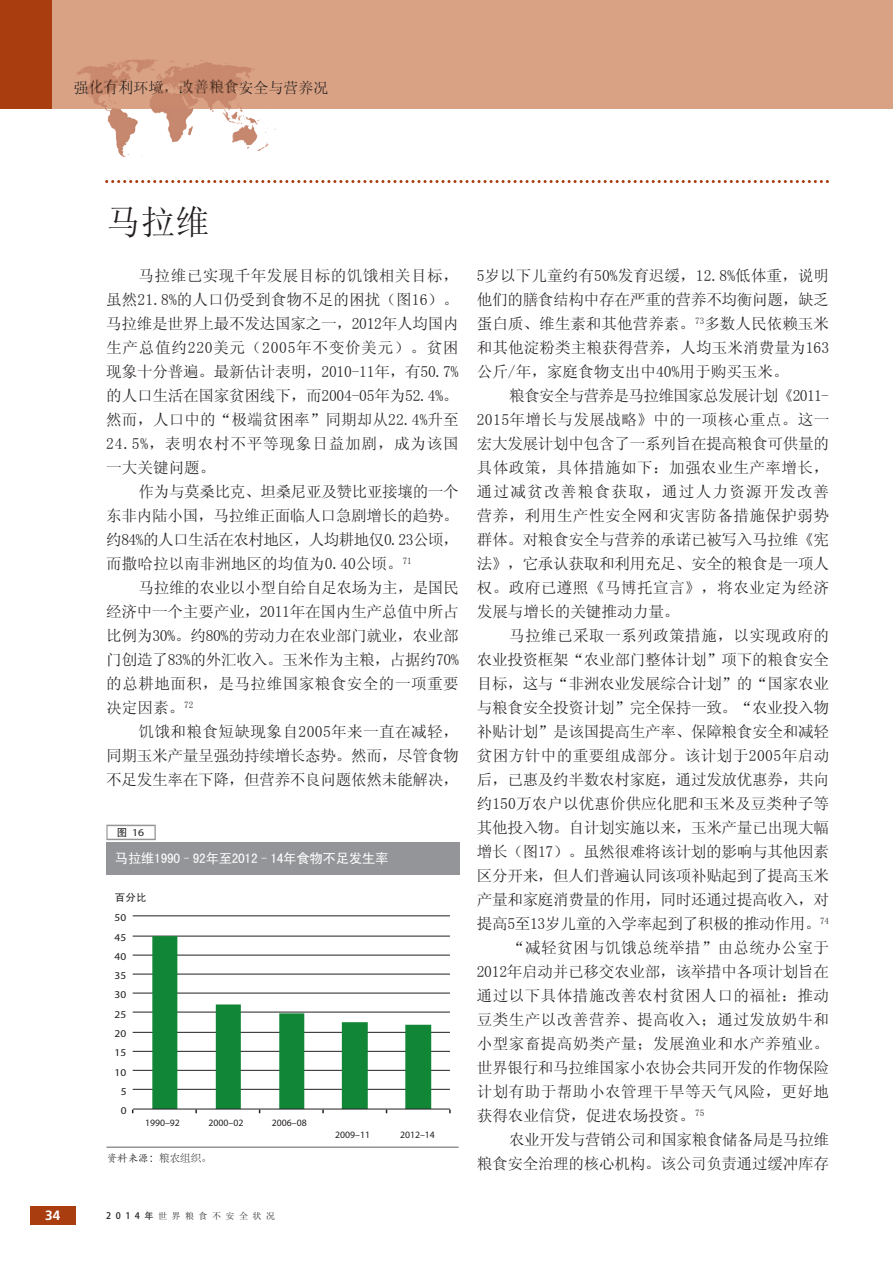
<style>
.page{position:relative;width:893px;height:1263px;background:#fff}
.page>*{position:absolute;margin:0;border:0;box-sizing:border-box;transform-origin:0 0}
.t1{font:34.5px "Sim Sun";color:#231f20}
.t2{font:15.6px/24px "Sim Sun";letter-spacing:-.015em;color:#231f20;text-align:justify}
.t3{font:15.6px "Sim Sun";letter-spacing:.03em;color:#231f20}
.t4{font:15.6px "Sim Sun";letter-spacing:.025em;color:#231f20}
.t5{font:15.6px "Sim Sun";letter-spacing:.005em;color:#231f20}
.t6{font:15px "N Sim Sun";color:#231f20}
.t7{font:13.5px "Sim Hei";letter-spacing:-.03em;color:#fff}
.t8{font:700 13.5px "Frutiger";color:#fff}
.t9{font:10.5px "Frutiger LT Std";color:#231f20;scale:1.08 1}
.t10{font:10.5px "Adobe Kaiti Std";color:#231f20}
.t11{font:10.5px "Sim Hei";color:#231f20}
.t12{font:700 10.5px "Frutiger LT Std";color:#231f20;scale:1.11 1}
.t13{font:700 9.75px "Frutiger LT Std";color:#231f20}
.t14{font:9px "Sim Sun";letter-spacing:.5em;color:#231f20}
.s1{font-family:"Sim Hei";font-weight:400}
.s2{font-family:"Adobe Song Std";font-weight:300}
.s3{font-family:"Adobe Heiti Std"}
</style>
<div class="page">
<div style="left:0;top:0;width:893px;height:108px;background:#daa284"></div>
<div style="left:30px;top:1206px;width:45px;height:18px;background:#a93d10"></div>
<div style="left:0;top:0;width:51px;height:108px;background:#a93d10"></div>
<svg style="left:146px;top:59px;width:11px;height:2px"></svg>
<svg style="left:105px;top:180px;width:724px;height:3px"></svg>
<hr style="left:106px;top:1146px;width:353px;height:2px;background:#939598">
<div style="left:106px;top:842px;width:353px;height:33px;background:#939598"></div>
<hr style="left:133px;top:1089px;width:317px;height:1px;background:#231f20">
<hr style="left:133px;top:1070px;width:317px;height:1px;background:#231f20">
<hr style="left:133px;top:1051px;width:317px;height:1px;background:#231f20">
<hr style="left:133px;top:1032px;width:317px;height:1px;background:#231f20">
<hr style="left:133px;top:1012px;width:317px;height:1px;background:#231f20">
<hr style="left:133px;top:993px;width:317px;height:1px;background:#231f20">
<hr style="left:133px;top:974px;width:317px;height:1px;background:#231f20">
<hr style="left:133px;top:955px;width:317px;height:1px;background:#231f20">
<hr style="left:133px;top:936px;width:317px;height:1px;background:#231f20">
<hr style="left:133px;top:915px;width:317px;height:1px;background:#231f20">
<svg style="left:152px;top:936px;width:279px;height:173px"></svg>
<hr style="left:133px;top:1109px;width:317px;height:1px;background:#231f20">
<svg style="left:106px;top:825px;width:50px;height:15px"></svg>
<img style="left:121px;top:61px;width:80px;height:12px">
<img style="left:255px;top:119px;width:21px;height:32px">
<img style="left:77px;top:66px;width:17px;height:34px">
<img style="left:125px;top:60px;width:21px;height:1px">
<p class="t6" style="left:73px;top:80px;width:256px">强化有利环境，改善粮食安全与营养况</p>
<h1 class="t1" style="left:106px;top:205px;width:105px">马拉维</h1>
<p class="t2" style="left:106px;top:264px;width:354px;text-indent:32px">马拉维已实现千年发展目标的饥饿相关目标，虽然21.8%的人口仍受到食物不足的困扰（图16）。马拉维是世界上最不发达国家之一，2012年人均国内生产总值约220美元（2005年不变价美元）。贫困现象十分普遍。最新估计表明，2010-11年，有50.7%的人口生活在国家贫困线下，而2004-05年为52.4%。然而，人口中的“极端贫困率”同期却从22.4%升至24.5%，表明农村不平等现象日益加剧，成为该国一大关键问题。</p>
<p class="t2" style="left:106px;top:480px;width:354px;text-indent:32px">作为与莫桑比克、坦桑尼亚及赞比亚接壤的一个东非内陆小国，马拉维正面临人口急剧增长的趋势。约84%的人口生活在农村地区，人均耕地仅0.23公顷，而撒哈拉以南非洲地区的均值为0.40公顷。<sup>71</sup></p>
<p class="t2" style="left:106px;top:576px;width:354px;text-indent:32px">马拉维的农业以小型自给自足农场为主，是国民经济中一个主要产业，2011年在国内生产总值中所占比例为30%。约80%的劳动力在农业部门就业，农业部门创造了83%的外汇收入。玉米作为主粮，占据约70%的总耕地面积，是马拉维国家粮食安全的一项重要决定因素。<sup>72</sup></p>
<p class="t2" style="left:106px;top:720px;width:354px;text-indent:32px">饥饿和粮食短缺现象自2005年来一直在减轻，同期玉米产量呈强劲持续增长态势。然而，尽管食物不足发生率在下降，但营养不良问题依然未能解决，</p>
<p class="t12" style="left:117px;top:826px;width:26px"><span class="s1">图</span> 16</p>
<p class="t7" style="left:115px;top:851px;width:275px">马拉维1990–92年至2012–14年食物不足发生率</p>
<p class="t11" style="left:115px;top:892px;width:33px">百分比</p>
<p class="t9" style="left:115px;top:911px;width:12px">50</p>
<p class="t9" style="left:115px;top:930px;width:12px">45</p>
<p class="t9" style="left:115px;top:950px;width:12px">40</p>
<p class="t9" style="left:115px;top:969px;width:12px">35</p>
<p class="t9" style="left:115px;top:988px;width:12px">30</p>
<p class="t9" style="left:115px;top:1008px;width:12px">25</p>
<p class="t9" style="left:115px;top:1027px;width:12px">20</p>
<p class="t9" style="left:115px;top:1046px;width:12px">15</p>
<p class="t9" style="left:115px;top:1065px;width:12px">10</p>
<p class="t9" style="left:121px;top:1085px;width:7px">5</p>
<p class="t9" style="left:121px;top:1104px;width:7px">0</p>
<p class="t13" style="left:145px;top:1117px;width:36px">1990–92</p>
<p class="t13" style="left:208px;top:1117px;width:36px">2000–02</p>
<p class="t13" style="left:272px;top:1117px;width:36px">2006–08</p>
<p class="t10" style="left:107px;top:1151px;width:106px">资料来源：<span class="s2">粮农组织。</span></p>
<p class="t8" style="left:45px;top:1207px;width:17px">34</p>
<p class="t14" style="left:106px;top:1211px;width:170px"><span class="s3">2014年</span>世界粮食不安全状况</p>
<p class="t13" style="left:335px;top:1129px;width:36px">2009–11</p>
<p class="t13" style="left:400px;top:1129px;width:36px">2012–14</p>
<p class="t2" style="left:477px;top:264px;width:354px">5岁以下儿童约有50%发育迟缓，12.8%低体重，说明他们的膳食结构中存在严重的营养不均衡问题，缺乏蛋白质、维生素和其他营养素。<sup>73</sup>多数人民依赖玉米和其他淀粉类主粮获得营养，人均玉米消费量为163公斤/年，家庭食物支出中40%用于购买玉米。</p>
<p class="t2" style="left:477px;top:384px;width:354px;text-indent:32px">粮食安全与营养是马拉维国家总发展计划《2011- 2015年增长与发展战略》中的一项核心重点。这一宏大发展计划中包含了一系列旨在提高粮食可供量的具体政策，具体措施如下：加强农业生产率增长，通过减贫改善粮食获取，通过人力资源开发改善营养，利用生产性安全网和灾害防备措施保护弱势群体。对粮食安全与营养的承诺已被写入马拉维《宪法》，它承认获取和利用充足、安全的粮食是一项人权。政府已遵照《马博托宣言》，将农业定为经济发展与增长的关键推动力量。</p>
<p class="t4" style="left:509px;top:628px;width:322px">马拉维已采取一系列政策措施，以实现政府的</p>
<p class="t2" style="left:477px;top:647px;width:354px">农业投资框架“农业部门整体计划”项下的粮食安全</p>
<p class="t2" style="left:477px;top:671px;width:354px">目标，这与“非洲农业发展综合计划”的“国家农业</p>
<p class="t2" style="left:477px;top:695px;width:354px">与粮食安全投资计划”完全保持一致。“农业投入物</p>
<p class="t2" style="left:477px;top:719px;width:354px">补贴计划”是该国提高生产率、保障粮食安全和减轻</p>
<p class="t4" style="left:477px;top:748px;width:354px">贫困方针中的重要组成部分。该计划于2005年启动</p>
<p class="t2" style="left:477px;top:767px;width:354px">后，已惠及约半数农村家庭，通过发放优惠券，共向</p>
<p class="t5" style="left:477px;top:796px;width:354px">约150万农户以优惠价供应化肥和玉米及豆类种子等</p>
<p class="t2" style="left:477px;top:815px;width:354px">其他投入物。自计划实施以来，玉米产量已出现大幅</p>
<p class="t2" style="left:477px;top:839px;width:354px">增长（图17）。虽然很难将该计划的影响与其他因素</p>
<p class="t2" style="left:477px;top:863px;width:354px">区分开来，但人们普遍认同该项补贴起到了提高玉米</p>
<p class="t2" style="left:477px;top:887px;width:354px">产量和家庭消费量的作用，同时还通过提高收入，对</p>
<p class="t2" style="left:477px;top:911px;width:354px">提高5至13岁儿童的入学率起到了积极的推动作用。<sup>74</sup></p>
<p class="t4" style="left:509px;top:940px;width:322px">“减轻贫困与饥饿总统举措”由总统办公室于</p>
<p class="t2" style="left:477px;top:960px;width:354px">2012年启动并已移交农业部，该举措中各项计划旨在</p>
<p class="t3" style="left:477px;top:988px;width:354px">通过以下具体措施改善农村贫困人口的福祉：推动</p>
<p class="t3" style="left:477px;top:1012px;width:354px">豆类生产以改善营养、提高收入；通过发放奶牛和</p>
<p class="t3" style="left:477px;top:1036px;width:354px">小型家畜提高奶类产量；发展渔业和水产养殖业。</p>
<p class="t2" style="left:477px;top:1056px;width:354px">世界银行和马拉维国家小农协会共同开发的作物保险</p>
<p class="t3" style="left:477px;top:1084px;width:354px">计划有助于帮助小农管理干旱等天气风险，更好地</p>
<p class="t2" style="left:477px;top:1104px;width:229px">获得农业信贷，促进农场投资。<sup>75</sup></p>
<p class="t2" style="left:509px;top:1128px;width:322px">农业开发与营销公司和国家粮食储备局是马拉维</p>
<p class="t2" style="left:477px;top:1152px;width:354px">粮食安全治理的核心机构。该公司负责通过缓冲库存</p>
</div>
